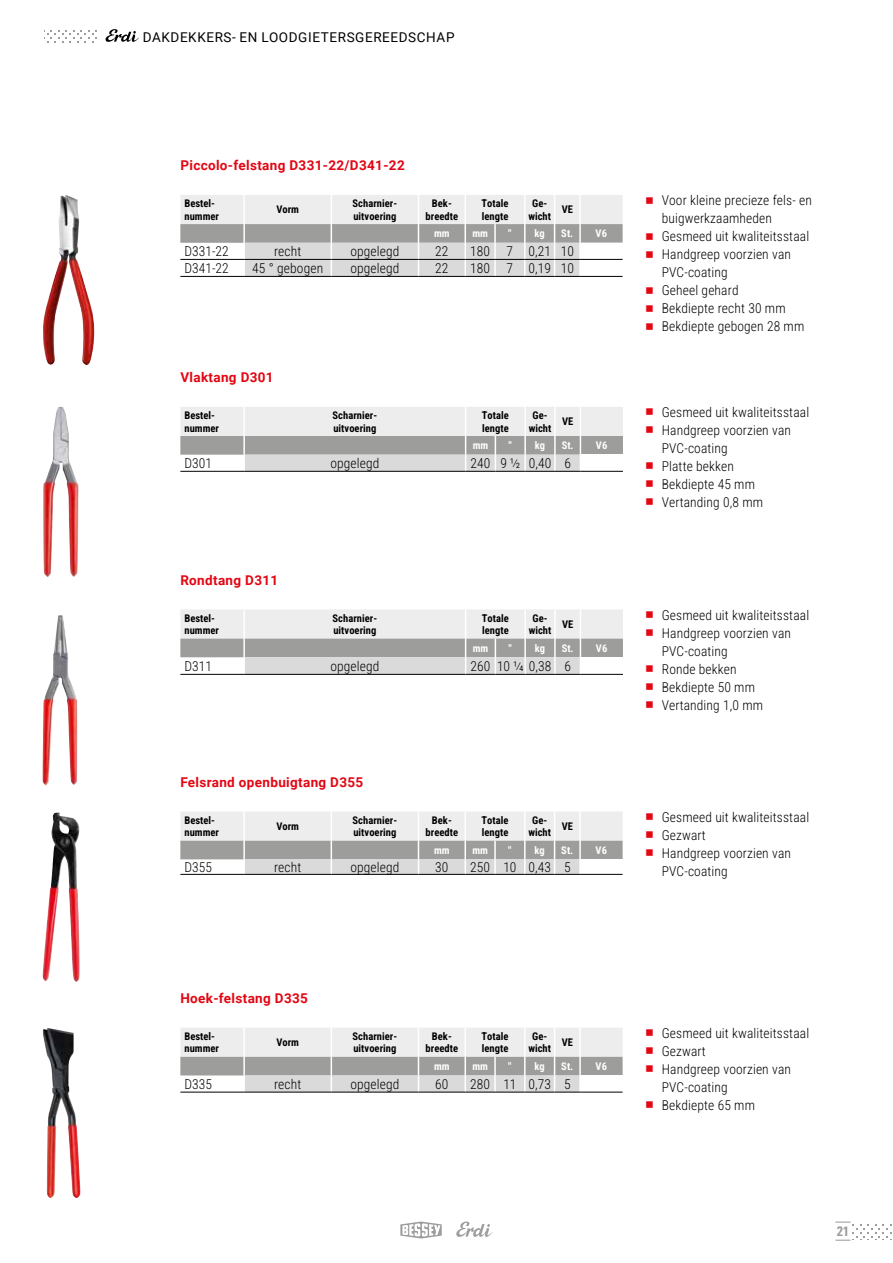
<style>
.page{position:relative;width:893px;height:1263px;background:#fff}
.page>*{position:absolute;margin:0;border:0;box-sizing:border-box;transform-origin:0 0}
.t1{font:13.5px/18px "Roboto Condensed";letter-spacing:.01em;color:#000}
.t2{font:700 13.5px "Roboto";letter-spacing:.025em;color:#e30613}
.t3{font:13.5px "Roboto";letter-spacing:.045em;color:#000}
.t4{font:700 13.5px "Utah WGL Cond";color:#9d9d9c}
.t5{font:10.5px/12.6px "Roboto Condensed";letter-spacing:.005em;color:#000}
.t6{font:10.5px "Roboto Condensed";letter-spacing:.005em;color:#fff}
</style>
<div class="page">
<img style="left:43px;top:407px;width:36px;height:170px">
<img style="left:43px;top:615px;width:35px;height:170px">
<img style="left:43px;top:813px;width:37px;height:169px">
<img style="left:43px;top:1028px;width:38px;height:170px">
<img style="left:43px;top:195px;width:51px;height:170px">
<svg style="left:44px;top:30px;width:53px;height:13px"></svg>
<svg style="left:106px;top:29px;width:33px;height:13px"></svg>
<svg style="left:180px;top:195px;width:443px;height:82px;background:#d3d3d2"></svg>
<hr style="left:580px;top:276px;width:43px;height:1px;background:#000">
<hr style="left:180px;top:259px;width:64px;height:1px;background:#000">
<hr style="left:180px;top:276px;width:64px;height:1px;background:#000">
<svg style="left:180px;top:407px;width:443px;height:65px;background:#d1d1d1"></svg>
<hr style="left:580px;top:471px;width:43px;height:1px;background:#000">
<hr style="left:180px;top:471px;width:64px;height:1px;background:#000">
<svg style="left:180px;top:609px;width:443px;height:66px;background:#d2d2d1"></svg>
<hr style="left:580px;top:674px;width:43px;height:1px;background:#000">
<hr style="left:180px;top:674px;width:64px;height:1px;background:#000">
<svg style="left:180px;top:812px;width:443px;height:63px;background:#d1d1d1"></svg>
<hr style="left:580px;top:874px;width:43px;height:1px;background:#000">
<hr style="left:180px;top:874px;width:64px;height:1px;background:#000">
<svg style="left:180px;top:1028px;width:443px;height:65px;background:#d1d1d1"></svg>
<hr style="left:580px;top:1092px;width:43px;height:1px;background:#000">
<hr style="left:180px;top:1092px;width:64px;height:1px;background:#000">
<svg style="left:835px;top:1221px;width:56px;height:20px"></svg>
<svg style="left:400px;top:1221px;width:42px;height:17px"></svg>
<svg style="left:456px;top:1221px;width:37px;height:16px"></svg>
<p class="t3" style="left:143px;top:27px;width:313px">DAKDEKKERS- EN LOODGIETERSGEREEDSCHAP</p>
<p class="t2" style="left:180px;top:156px;width:226px">Piccolo-felstang D331-22/D341-22</p>
<p class="t5" style="left:185px;top:197px;width:36px">Bestel&shy;nummer</p>
<p class="t5" style="left:276px;top:203px;width:24px">Vorm</p>
<p class="t5" style="left:353px;top:197px;width:46px">Scharnier&shy;uitvoering</p>
<p class="t5" style="left:426px;top:197px;width:34px;text-align:center">Bek&shy;breedte</p>
<p class="t5" style="left:482px;top:197px;width:29px">Totale lengte</p>
<p class="t5" style="left:528px;top:197px;width:24px;text-align:center">Ge&shy;wicht</p>
<p class="t5" style="left:562px;top:203px;width:13px">VE</p>
<p class="t6" style="left:434px;top:226px;width:17px">mm</p>
<p class="t6" style="left:472px;top:226px;width:17px">mm</p>
<p class="t6" style="left:508px;top:226px;width:5px">"</p>
<p class="t6" style="left:534px;top:226px;width:12px">kg</p>
<p class="t6" style="left:561px;top:226px;width:47px">St. V6</p>
<p class="t1" style="left:185px;top:242px;width:45px">D331-22</p>
<p class="t1" style="left:274px;top:242px;width:29px">recht</p>
<p class="t1" style="left:350px;top:242px;width:51px">opgelegd</p>
<p class="t1" style="left:435px;top:242px;width:15px">22</p>
<p class="t1" style="left:470px;top:242px;width:105px">180 7 0,21 10</p>
<p class="t1" style="left:185px;top:259px;width:45px">D341-22</p>
<p class="t1" style="left:252px;top:259px;width:72px">45 ° gebogen</p>
<p class="t1" style="left:350px;top:259px;width:51px">opgelegd</p>
<p class="t1" style="left:435px;top:259px;width:15px">22</p>
<p class="t1" style="left:470px;top:259px;width:105px">180 7 0,19 10</p>
<p class="t2" style="left:180px;top:368px;width:95px">Vlaktang D301</p>
<p class="t5" style="left:185px;top:409px;width:36px">Bestel&shy;nummer</p>
<p class="t5" style="left:333px;top:409px;width:46px">Scharnier&shy;uitvoering</p>
<p class="t5" style="left:482px;top:409px;width:29px">Totale lengte</p>
<p class="t5" style="left:529px;top:409px;width:24px;text-align:center">Ge&shy;wicht</p>
<p class="t5" style="left:562px;top:415px;width:13px">VE</p>
<p class="t6" style="left:473px;top:438px;width:17px">mm</p>
<p class="t6" style="left:509px;top:438px;width:5px">"</p>
<p class="t6" style="left:535px;top:438px;width:12px">kg</p>
<p class="t6" style="left:562px;top:438px;width:47px">St. V6</p>
<p class="t1" style="left:185px;top:454px;width:29px">D301</p>
<p class="t1" style="left:330px;top:454px;width:51px">opgelegd</p>
<p class="t1" style="left:471px;top:454px;width:102px">240 9 1⁄2 0,40 6</p>
<p class="t2" style="left:180px;top:570px;width:99px">Rondtang D311</p>
<p class="t5" style="left:185px;top:611px;width:36px">Bestel&shy;nummer</p>
<p class="t5" style="left:333px;top:611px;width:46px">Scharnier&shy;uitvoering</p>
<p class="t5" style="left:482px;top:611px;width:29px">Totale lengte</p>
<p class="t5" style="left:529px;top:611px;width:24px;text-align:center">Ge&shy;wicht</p>
<p class="t5" style="left:562px;top:617px;width:13px">VE</p>
<p class="t6" style="left:473px;top:641px;width:17px">mm</p>
<p class="t6" style="left:509px;top:641px;width:5px">"</p>
<p class="t6" style="left:535px;top:641px;width:12px">kg</p>
<p class="t6" style="left:562px;top:641px;width:47px">St. V6</p>
<p class="t1" style="left:185px;top:656px;width:29px">D311</p>
<p class="t1" style="left:330px;top:656px;width:51px">opgelegd</p>
<p class="t1" style="left:471px;top:656px;width:102px">260 10 1⁄4 0,38 6</p>
<p class="t2" style="left:180px;top:772px;width:184px">Felsrand openbuigtang D355</p>
<p class="t5" style="left:185px;top:813px;width:36px">Bestel&shy;nummer</p>
<p class="t5" style="left:276px;top:820px;width:24px">Vorm</p>
<p class="t5" style="left:353px;top:813px;width:46px">Scharnier&shy;uitvoering</p>
<p class="t5" style="left:426px;top:813px;width:34px;text-align:center">Bek&shy;breedte</p>
<p class="t5" style="left:482px;top:813px;width:29px">Totale lengte</p>
<p class="t5" style="left:528px;top:813px;width:24px;text-align:center">Ge&shy;wicht</p>
<p class="t5" style="left:562px;top:820px;width:13px">VE</p>
<p class="t6" style="left:434px;top:843px;width:17px">mm</p>
<p class="t6" style="left:472px;top:843px;width:17px">mm</p>
<p class="t6" style="left:508px;top:843px;width:5px">"</p>
<p class="t6" style="left:534px;top:843px;width:12px">kg</p>
<p class="t6" style="left:561px;top:843px;width:47px">St. V6</p>
<p class="t1" style="left:185px;top:857px;width:29px">D355</p>
<p class="t1" style="left:274px;top:857px;width:29px">recht</p>
<p class="t1" style="left:350px;top:857px;width:51px">opgelegd</p>
<p class="t1" style="left:435px;top:857px;width:15px">30</p>
<p class="t1" style="left:470px;top:857px;width:102px">250 10 0,43 5</p>
<p class="t2" style="left:180px;top:989px;width:129px">Hoek-felstang D335</p>
<p class="t5" style="left:185px;top:1029px;width:36px">Bestel&shy;nummer</p>
<p class="t5" style="left:276px;top:1036px;width:24px">Vorm</p>
<p class="t5" style="left:353px;top:1029px;width:46px">Scharnier&shy;uitvoering</p>
<p class="t5" style="left:426px;top:1029px;width:34px;text-align:center">Bek&shy;breedte</p>
<p class="t5" style="left:482px;top:1029px;width:29px">Totale lengte</p>
<p class="t5" style="left:528px;top:1029px;width:24px;text-align:center">Ge&shy;wicht</p>
<p class="t5" style="left:562px;top:1036px;width:13px">VE</p>
<p class="t6" style="left:434px;top:1059px;width:17px">mm</p>
<p class="t6" style="left:472px;top:1059px;width:17px">mm</p>
<p class="t6" style="left:508px;top:1059px;width:5px">"</p>
<p class="t6" style="left:534px;top:1059px;width:12px">kg</p>
<p class="t6" style="left:561px;top:1059px;width:47px">St. V6</p>
<p class="t1" style="left:185px;top:1074px;width:29px">D335</p>
<p class="t1" style="left:274px;top:1074px;width:29px">recht</p>
<p class="t1" style="left:350px;top:1074px;width:51px">opgelegd</p>
<p class="t1" style="left:435px;top:1074px;width:15px">60</p>
<p class="t1" style="left:470px;top:1074px;width:102px">280 11 0,73 5</p>
<p class="t1" style="left:662px;top:191px;width:152px">Voor kleine precieze fels- en buigwerkzaamheden<br>Gesmeed uit kwaliteitsstaal<br>Handgreep voorzien van<br>PVC-coating<br>Geheel gehard<br>Bekdiepte recht 30 mm<br>Bekdiepte gebogen 28 mm</p>
<p class="t1" style="left:662px;top:403px;width:149px">Gesmeed uit kwaliteitsstaal<br>Handgreep voorzien van<br>PVC-coating<br>Platte bekken<br>Bekdiepte 45 mm<br>Vertanding 0,8 mm</p>
<p class="t1" style="left:662px;top:605px;width:149px">Gesmeed uit kwaliteitsstaal<br>Handgreep voorzien van<br>PVC-coating<br>Ronde bekken<br>Bekdiepte 50 mm<br>Vertanding 1,0 mm</p>
<p class="t1" style="left:662px;top:807px;width:149px">Gesmeed uit kwaliteitsstaal<br>Gezwart<br>Handgreep voorzien van<br>PVC-coating</p>
<p class="t1" style="left:662px;top:1023px;width:149px">Gesmeed uit kwaliteitsstaal<br>Gezwart<br>Handgreep voorzien van<br>PVC-coating<br>Bekdiepte 65 mm</p>
<p class="t4" style="left:837px;top:1221px;width:14px">21</p>
</div>
